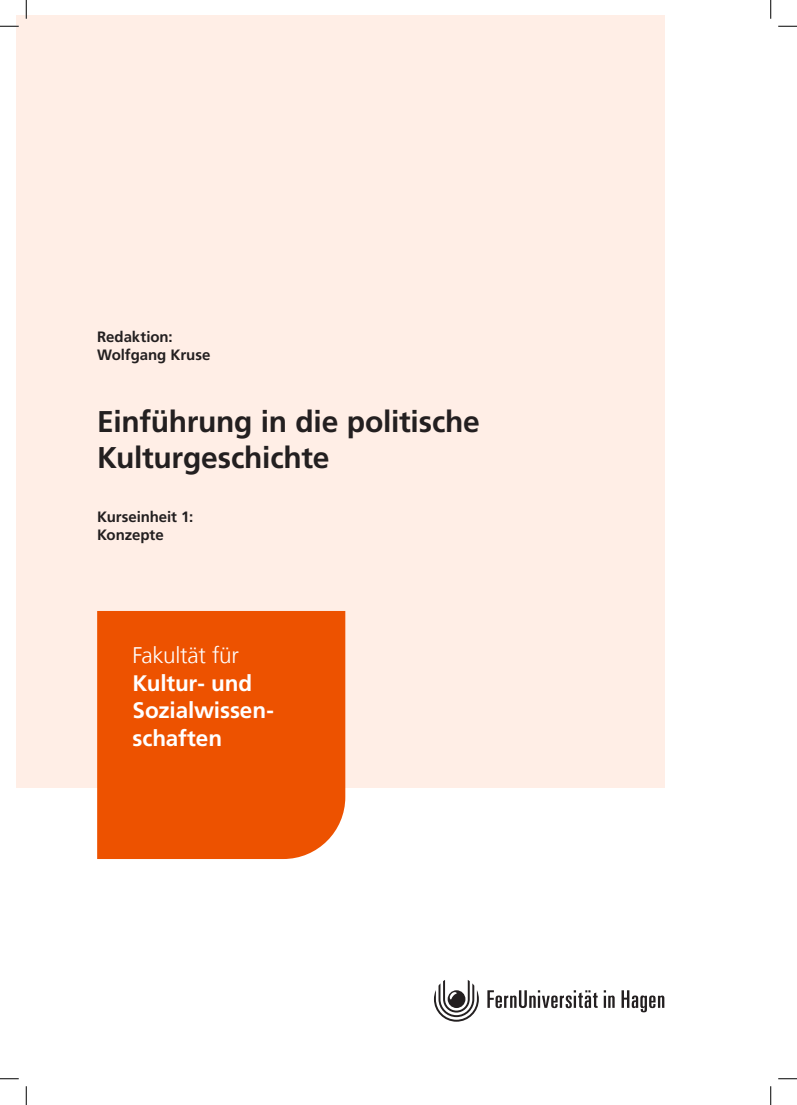
<style>
.page{position:relative;width:797px;height:1105px;background:#fff}
.page>*{position:absolute;margin:0;border:0;box-sizing:border-box;transform-origin:0 0}
.t1{font:700 30px/36px "Frutiger LT Com";letter-spacing:-.01em;color:#231f20}
.t2{font:700 22.5px/27.5px "Frutiger LT Com";letter-spacing:-.01em;color:#fff}
.t3{font:300 22.5px "Frutiger LT Com";letter-spacing:-.015em;color:#fff}
.t4{font:700 15px/18px "Frutiger LT Com";letter-spacing:-.005em;color:#231f20}
</style>
<div class="page">
<div style="left:16px;top:16px;width:648px;height:772px;background:#ffeee6"></div>
<div style="left:97px;top:611px;width:248px;height:248px;background:#ed5200"></div>
<svg style="left:487px;top:990px;width:177px;height:22px"></svg>
<svg style="left:434px;top:980px;width:45px;height:42px"></svg>
<svg style="left:0;top:25px;width:19px;height:2px"></svg>
<svg style="left:778px;top:25px;width:19px;height:2px"></svg>
<svg style="left:0;top:1078px;width:19px;height:1px"></svg>
<svg style="left:778px;top:1078px;width:19px;height:1px"></svg>
<svg style="left:25px;top:0;width:2px;height:19px"></svg>
<svg style="left:25px;top:1086px;width:2px;height:19px"></svg>
<svg style="left:770px;top:0;width:1px;height:19px"></svg>
<svg style="left:770px;top:1086px;width:1px;height:19px"></svg>
<p class="t4" style="left:97px;top:328px;width:115px">Redaktion:<br>Wolfgang Kruse</p>
<h1 class="t1" style="left:97px;top:404px;width:384px">Einführung in die politische<br>Kulturgeschichte</h1>
<p class="t4" style="left:97px;top:508px;width:98px">Kurseinheit 1:<br>Konzepte</p>
<h2 class="t3" style="left:133px;top:642px;width:108px">Fakultät für</h2>
<h2 class="t2" style="left:133px;top:669px;width:143px">Kultur- und<br>Sozialwissen&shy;schaften</h2>
</div>
